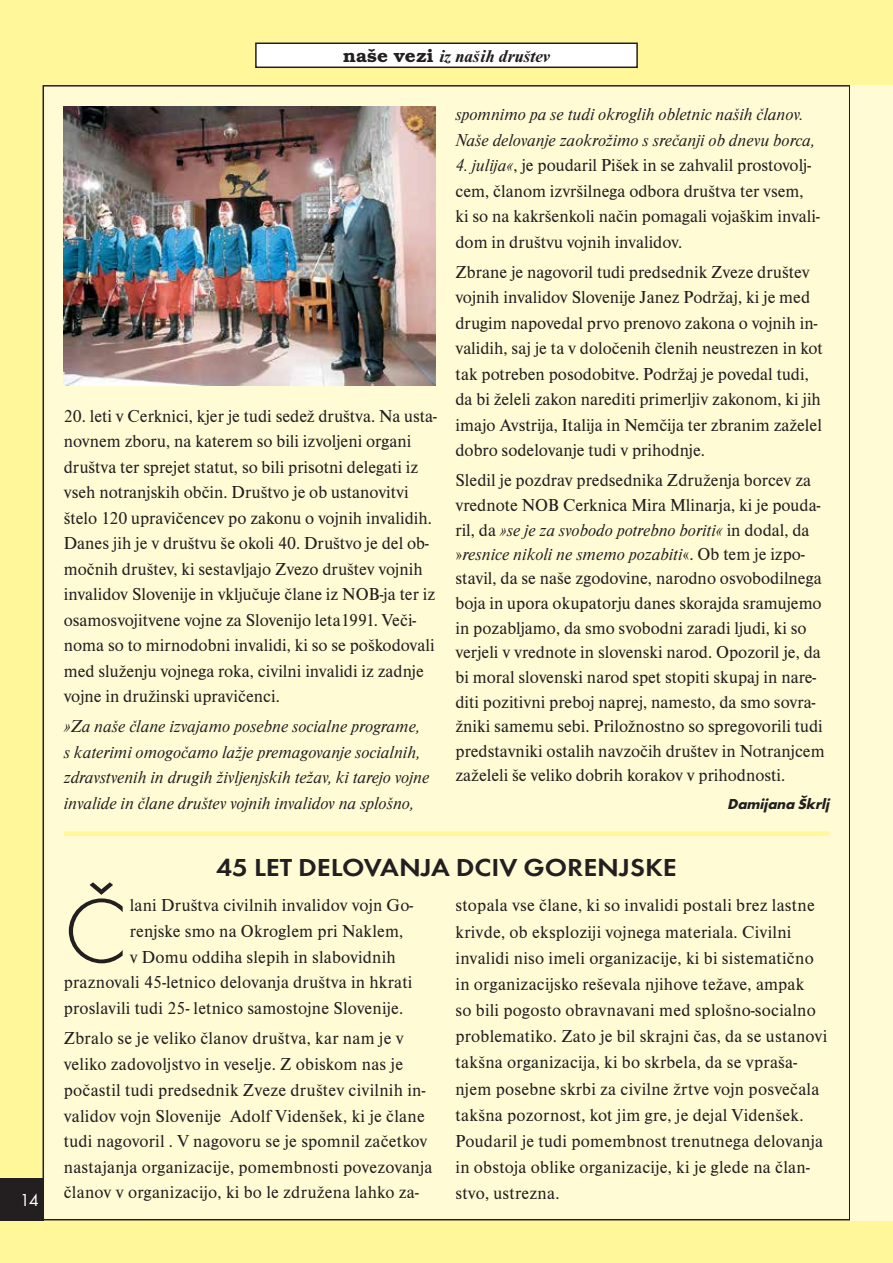
<style>
.page{position:relative;width:893px;height:1263px;background:#fff799}
.page>*{position:absolute;margin:0;border:0;box-sizing:border-box;transform-origin:0 0}
.t1{font:94.5px "Futura TEE Ligh";color:#231f20}
.t2{font:600 25.5px "Futura TEE";color:#231f20;scale:1.1 1}
.t3{font:18px/25.5px "Nimbus Rom DEE";color:#231f20}
.t4{font:italic 18px/25.5px "Nimbus Rom DEE";color:#231f20}
.t5{font:italic 700 18px "Nimbus Rom DEE";color:#231f20;scale:1.06 1}
.t6{font:18px "Futura TEE";color:#fff}
.t7{font:italic 700 15px "Futura TEE";color:#231f20}
.s1{font-family:"Bookman Itc LEE";font-weight:600;font-style:normal}
.s2{font-style:italic}
</style>
<div class="page">
<div style="left:0;top:1178px;width:43px;height:42px;background:#231f20"></div>
<div style="left:43px;top:86px;width:807px;height:1134px;background:#fffcd5"></div>
<div style="left:256px;top:43px;width:381px;height:24px;background:#fff"></div>
<div style="left:255px;top:43px;width:383px;height:25px;border:2px solid #231f20"></div>
<div style="left:850px;top:85px;width:43px;height:1135px;background:#fffcd5"></div>
<div style="left:64px;top:831px;width:765px;height:5px;background:#fff799"></div>
<img style="left:64px;top:106px;width:372px;height:279px">
<p class="t6" style="left:20px;top:1189px;width:21px">14</p>
<p class="t5" style="left:343px;top:46px;width:196px"><span class="s1">naše vezi</span> iz naših društev</p>
<p class="t3" style="left:64px;top:403px;width:375px">20. leti v Cerknici, kjer je tudi sedež društva. Na usta&shy;novnem zboru, na katerem so bili izvoljeni organi društva ter sprejet statut, so bili prisotni delegati iz vseh notranjskih občin. Društvo je ob ustanovitvi štelo 120 upravičencev po zakonu o vojnih invalidih.<br>Danes jih je v društvu še okoli 40. Društvo je del ob&shy;močnih društev, ki sestavljajo Zvezo društev vojnih invalidov Slovenije in vključuje člane iz NOB-ja ter iz osamosvojitvene vojne za Slovenijo leta1991. Veči&shy;noma so to mirnodobni invalidi, ki so se poškodovali med služenju vojnega roka, civilni invalidi iz zadnje vojne in družinski upravičenci.</p>
<p class="t4" style="left:64px;top:714px;width:367px">»Za naše člane izvajamo posebne socialne programe, s katerimi omogočamo lažje premagovanje socialnih, zdravstvenih in drugih življenjskih težav, ki tarejo vojne invalide in člane društev vojnih invalidov na splošno,</p>
<p class="t4" style="left:455px;top:102px;width:361px">spomnimo pa se tudi okroglih obletnic naših članov.<br>Naše delovanje zaokrožimo s srečanji ob dnevu borca,</p>
<p class="t3" style="left:455px;top:153px;width:366px"><span class="s2">4. julija«</span>, je poudaril Pišek in se zahvalil prostovolj&shy;cem, članom izvršilnega odbora društva ter vsem, ki so na kakršenkoli način pomagali vojaškim invali&shy;dom in društvu vojnih invalidov.</p>
<p class="t3" style="left:455px;top:259px;width:369px">Zbrane je nagovoril tudi predsednik Zveze društev vojnih invalidov Slovenije Janez Podržaj, ki je med drugim napovedal prvo prenovo zakona o vojnih in&shy;validih, saj je ta v določenih členih neustrezen in kot tak potreben posodobitve. Podržaj je povedal tudi, da bi želeli zakon narediti primerljiv zakonom, ki jih imajo Avstrija, Italija in Nemčija ter zbranim zaželel dobro sodelovanje tudi v prihodnje.</p>
<p class="t3" style="left:455px;top:468px;width:371px;line-height:24.6px">Sledil je pozdrav predsednika Združenja borcev za vrednote NOB Cerknica Mira Mlinarja, ki je pouda&shy;ril, da <span class="s2">»se je za svobodo potrebno boriti«</span> in dodal, da »<span class="s2">resnice nikoli ne smemo pozabiti</span>«. Ob tem je izpo&shy;stavil, da se naše zgodovine, narodno osvobodilnega boja in upora okupatorju danes skorajda sramujemo in pozabljamo, da smo svobodni zaradi ljudi, ki so verjeli v vrednote in slovenski narod. Opozoril je, da bi moral slovenski narod spet stopiti skupaj in nare&shy;diti pozitivni preboj naprej, namesto, da smo sovra&shy;žniki samemu sebi. Priložnostno so spregovorili tudi predstavniki ostalih navzočih društev in Notranjcem zaželeli še veliko dobrih korakov v prihodnosti.</p>
<p class="t7" style="left:727px;top:795px;width:107px">Damijana Škrlj</p>
<h2 class="t2" style="left:216px;top:852px;width:420px">45 LET DELOVANJA DCIV GORENJSKE</h2>
<h1 class="t1" style="left:64px;top:877px;width:65px">Č</h1>
<p class="t3" style="left:130px;top:893px;width:285px">lani Društva civilnih invalidov vojn Go-</p>
<p class="t3" style="left:130px;top:918px;width:275px">renjske smo na Okroglem pri Naklem,</p>
<p class="t3" style="left:130px;top:944px;width:268px">v Domu oddiha slepih in slabovidnih</p>
<p class="t3" style="left:64px;top:970px;width:350px">praznovali 45-letnico delovanja društva in hkrati</p>
<p class="t3" style="left:64px;top:996px;width:341px">proslavili tudi 25- letnico samostojne Slovenije.</p>
<p class="t3" style="left:64px;top:1026px;width:370px">Zbralo se je veliko članov društva, kar nam je v veliko zadovoljstvo in veselje. Z obiskom nas je počastil tudi predsednik Zveze društev civilnih in&shy;validov vojn Slovenije Adolf Videnšek, ki je člane tudi nagovoril . V nagovoru se je spomnil začetkov nastajanja organizacije, pomembnosti povezovanja članov v organizacijo, ki bo le združena lahko za-</p>
<p class="t3" style="left:455px;top:892px;width:373px;line-height:26.2px">stopala vse člane, ki so invalidi postali brez lastne krivde, ob eksploziji vojnega materiala. Civilni invalidi niso imeli organizacije, ki bi sistematično in organizacijsko reševala njihove težave, ampak<br>so bili pogosto obravnavani med splošno-socialno problematiko. Zato je bil skrajni čas, da se ustanovi takšna organizacija, ki bo skrbela, da se vpraša&shy;njem posebne skrbi za civilne žrtve vojn posvečala takšna pozornost, kot jim gre, je dejal Videnšek.<br>Poudaril je tudi pomembnost trenutnega delovanja in obstoja oblike organizacije, ki je glede na član&shy;stvo, ustrezna.</p>
</div>
